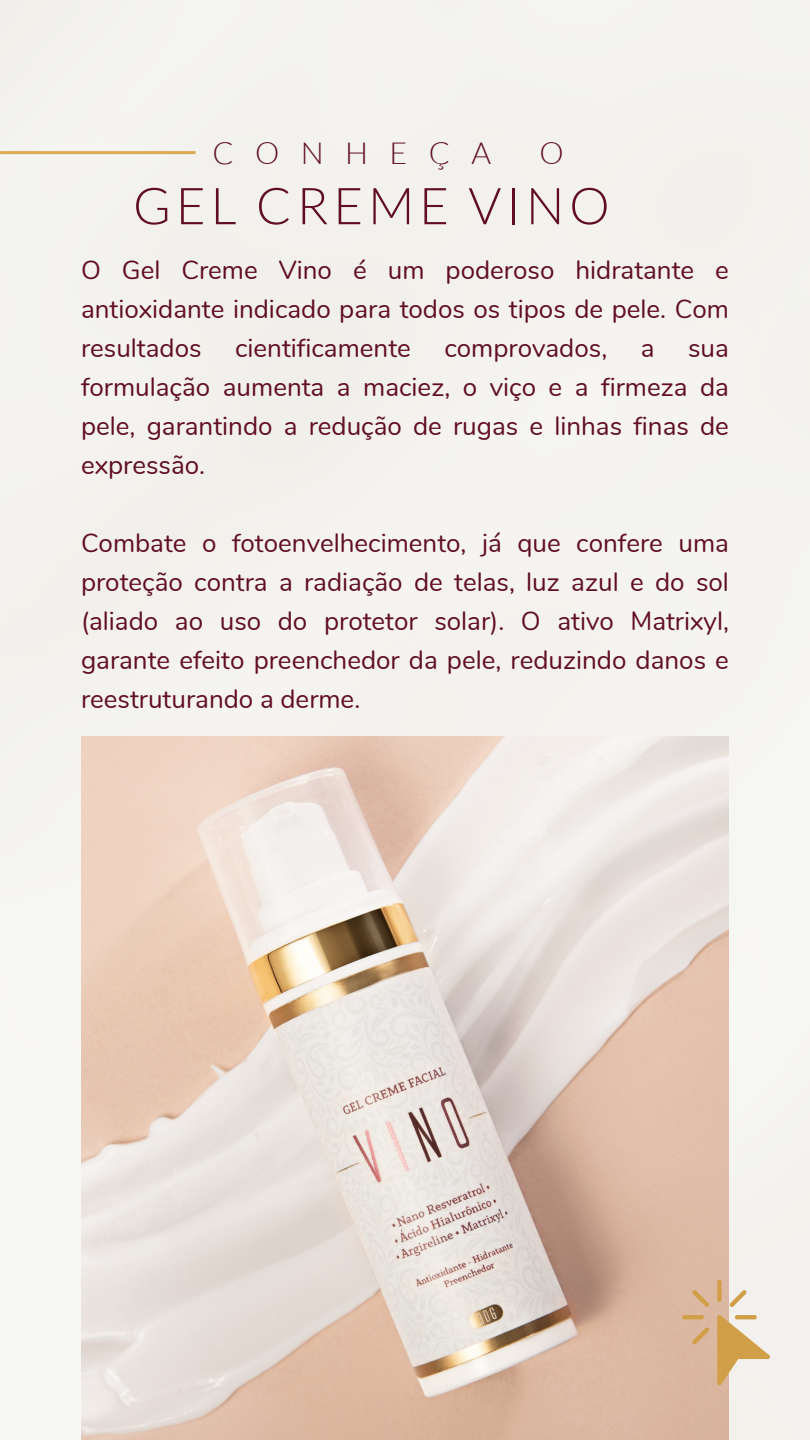
<style>
.page{position:relative;width:810px;height:1440px;background:#fff}
.page>*{position:absolute;margin:0;border:0;box-sizing:border-box;transform-origin:0 0}
.t1{font:300 51px "Lato";letter-spacing:.09em;color:#610e22}
.t2{font:300 30.4px "Lato";letter-spacing:.7em;color:#610e22}
.t3{font:26px/39px "Nunito";color:#610e22;text-align:justify}
</style>
<div class="page">
<img style="left:81px;top:736px;width:648px;height:704px">
<hr style="left:0;top:151px;width:196px;height:3px;background:#dbaa51">
<svg style="left:717px;top:1315px;width:53px;height:70px"></svg>
<div style="left:717px;top:1280px;width:5px;height:22px;background:#d29f49;border-radius:2px"></div>
<hr style="left:682px;top:1315px;width:22px;height:4px;background:#d29f49;border-radius:2px">
<hr style="left:735px;top:1315px;width:22px;height:4px;background:#d29f49;border-radius:2px">
<svg style="left:692px;top:1290px;width:17px;height:17px"></svg>
<svg style="left:692px;top:1327px;width:17px;height:17px"></svg>
<svg style="left:729px;top:1290px;width:18px;height:17px"></svg>
<p class="t2" style="left:212px;top:134px;width:280px">CONHEÇA</p>
<p class="t2" style="left:540px;top:134px;width:26px">O</p>
<h1 class="t1" style="left:133px;top:174px;width:478px">GEL CREME VINO</h1>
<p class="t3" style="left:81px;top:251px;width:649px">O Gel Creme Vino é um poderoso hidratante e antioxidante indicado para todos os tipos de pele. Com resultados</p>
<p class="t3" style="left:235px;top:329px;width:177px">cientificamente</p>
<p class="t3" style="left:444px;top:329px;width:164px">comprovados,</p>
<p class="t3" style="left:641px;top:329px;width:15px">a</p>
<p class="t3" style="left:81px;top:329px;width:649px;text-indent:607px">sua formulação aumenta a maciez, o viço e a firmeza da pele, garantindo a redução de rugas e linhas finas de expressão.</p>
<p class="t3" style="left:81px;top:524px;width:650px">Combate o fotoenvelhecimento, já que confere uma proteção contra a radiação de telas, luz azul e do sol (aliado ao uso do protetor solar). O ativo Matrixyl, garante efeito preenchedor da pele, reduzindo danos e reestruturando a derme.</p>
</div>
